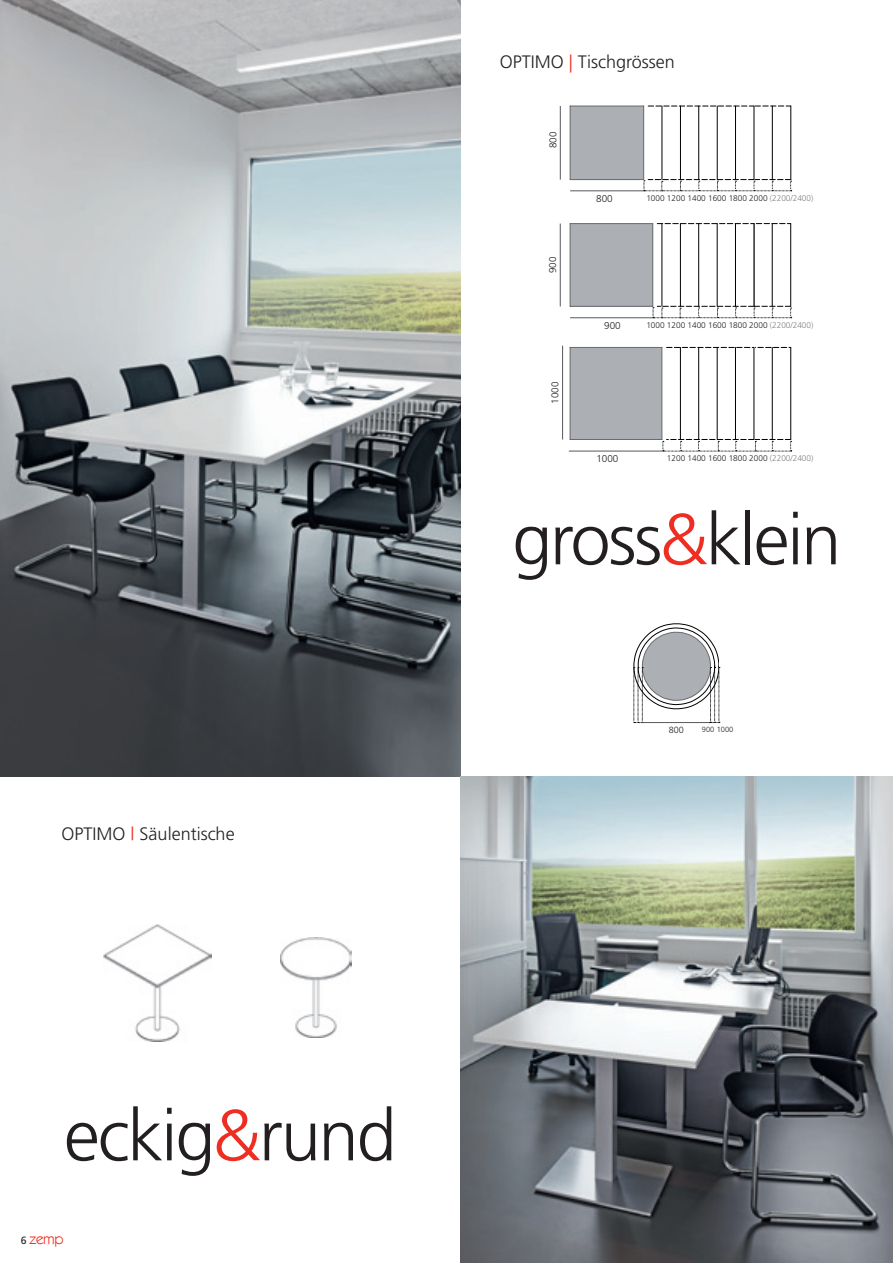
<style>
.page{position:relative;width:893px;height:1263px;background:#fff}
.page>*{position:absolute;margin:0;border:0;box-sizing:border-box;transform-origin:0 0}
.t1{font:300 72px "Frutiger LT Std";letter-spacing:-.03em;color:#231f20}
.t2{font:300 18px "Frutiger LT Std";color:#231f20}
.t3{font:300 18px "Frutiger";color:#231f20}
.t4{font:15px "Itc Kabel LT";color:#ee2e22}
.t5{font:300 9.9px "Frutiger LT Std";color:#231f20}
.t6{font:300 9px "Frutiger LT Std";color:#231f20}
.t7{font:300 8.25px "Frutiger LT Std";color:#231f20}
.t8{font:300 7.5px "Frutiger LT Std";color:#231f20}
.s1{color:#ee2e22}
.s2{font-family:"Frutiger";font-size:10.5px;color:#231f20}
.s3{color:#808285}
</style>
<div class="page">
<img style="left:0;top:0;width:460px;height:776px">
<img style="left:460px;top:776px;width:433px;height:487px">
<img style="left:281px;top:937px;width:70px;height:101px">
<img style="left:103px;top:924px;width:108px;height:118px">
<hr style="left:560px;top:106px;width:1px;height:74px;background:#57585a">
<hr style="left:790px;top:106px;width:1px;height:74px;background:#000">
<hr style="left:756px;top:106px;width:1px;height:74px;background:#000">
<hr style="left:772px;top:106px;width:1px;height:74px;background:#000">
<hr style="left:570px;top:191px;width:74px;height:1px;background:#57585a">
<div style="left:570px;top:106px;width:74px;height:74px;background:#acafb3"></div>
<hr style="left:643px;top:106px;width:1px;height:74px;background:#696b6e">
<hr style="left:570px;top:106px;width:74px;height:1px;background:#696b6e">
<hr style="left:570px;top:106px;width:1px;height:74px;background:#696b6e">
<hr style="left:570px;top:179px;width:74px;height:1px;background:#696b6e">
<hr style="left:570px;top:336px;width:92px;height:1px;background:#696b6e">
<hr style="left:570px;top:216px;width:83px;height:1px;background:#696b6e">
<svg style="left:648px;top:106px;width:143px;height:1px"></svg>
<hr style="left:754px;top:106px;width:1px;height:74px;background:#000">
<hr style="left:662px;top:106px;width:1px;height:74px;background:#000">
<hr style="left:680px;top:106px;width:1px;height:74px;background:#000">
<hr style="left:698px;top:106px;width:1px;height:74px;background:#000">
<hr style="left:717px;top:106px;width:1px;height:74px;background:#000">
<hr style="left:735px;top:106px;width:1px;height:74px;background:#000">
<svg style="left:644px;top:179px;width:148px;height:13px"></svg>
<hr style="left:790px;top:224px;width:1px;height:82px;background:#000">
<hr style="left:772px;top:224px;width:1px;height:82px;background:#000">
<hr style="left:560px;top:224px;width:1px;height:82px;background:#57585a">
<hr style="left:570px;top:317px;width:83px;height:1px;background:#57585a">
<div style="left:570px;top:224px;width:83px;height:82px;background:#acafb3"></div>
<div style="left:570px;top:224px;width:83px;height:82px;border:1px solid #acafb3"></div>
<hr style="left:570px;top:343px;width:92px;height:1px;background:#696b6e">
<hr style="left:652px;top:224px;width:1px;height:82px;background:#696b6e">
<hr style="left:570px;top:223px;width:83px;height:1px;background:#696b6e">
<hr style="left:570px;top:224px;width:1px;height:82px;background:#696b6e">
<hr style="left:570px;top:306px;width:83px;height:1px;background:#696b6e">
<svg style="left:657px;top:223px;width:134px;height:1px"></svg>
<hr style="left:754px;top:224px;width:1px;height:82px;background:#000">
<hr style="left:735px;top:224px;width:1px;height:82px;background:#000">
<hr style="left:717px;top:224px;width:1px;height:82px;background:#000">
<hr style="left:698px;top:224px;width:1px;height:82px;background:#000">
<hr style="left:680px;top:224px;width:1px;height:82px;background:#000">
<hr style="left:662px;top:224px;width:1px;height:82px;background:#000">
<svg style="left:653px;top:306px;width:139px;height:12px"></svg>
<hr style="left:790px;top:347px;width:1px;height:92px;background:#000">
<hr style="left:772px;top:347px;width:1px;height:92px;background:#000">
<hr style="left:756px;top:347px;width:1px;height:92px;background:#000">
<hr style="left:569px;top:451px;width:94px;height:1px;background:#57585a">
<hr style="left:562px;top:346px;width:1px;height:93px;background:#57585a">
<div style="left:570px;top:348px;width:92px;height:91px;background:#acafb3"></div>
<div style="left:570px;top:348px;width:92px;height:91px;border:1px solid #acafb3"></div>
<hr style="left:662px;top:347px;width:1px;height:92px;background:#696b6e">
<hr style="left:570px;top:347px;width:92px;height:1px;background:#696b6e">
<hr style="left:570px;top:347px;width:1px;height:92px;background:#696b6e">
<hr style="left:570px;top:439px;width:92px;height:1px;background:#696b6e">
<hr style="left:570px;top:344px;width:83px;height:1px;background:#696b6e">
<svg style="left:662px;top:346px;width:129px;height:2px"></svg>
<hr style="left:754px;top:347px;width:1px;height:92px;background:#000">
<hr style="left:735px;top:347px;width:1px;height:92px;background:#000">
<hr style="left:717px;top:347px;width:1px;height:92px;background:#000">
<hr style="left:698px;top:347px;width:1px;height:92px;background:#000">
<hr style="left:680px;top:347px;width:1px;height:92px;background:#000">
<svg style="left:663px;top:439px;width:129px;height:13px"></svg>
<svg style="left:633px;top:623px;width:87px;height:100px"></svg>
<h2 class="t3" style="left:62px;top:823px;width:174px">OPTIMO <span class="s1">|</span> Säulentische</h2>
<h1 class="t1" style="left:64px;top:1095px;width:334px">eckig<span class="s1">&amp;</span>rund</h1>
<h3 class="t4" style="left:21px;top:1230px;width:44px"><span class="s2">6</span> zemp</h3>
<h2 class="t2" style="left:500px;top:52px;width:177px">OPTIMO <span class="s1">|</span> Tischgrössen</h2>
<p class="t5" style="left:547px;top:148px;width:18px;rotate:-90deg">800</p>
<p class="t5" style="left:547px;top:273px;width:18px;rotate:-90deg">900</p>
<p class="t5" style="left:550px;top:404px;width:24px;rotate:-90deg">1000</p>
<p class="t5" style="left:596px;top:193px;width:18px">800</p>
<p class="t7" style="left:646px;top:194px;width:169px">1000 1200 1400 1600 1800 2000 <span class="s3">(2200/2400)</span></p>
<p class="t5" style="left:604px;top:320px;width:18px">900</p>
<p class="t7" style="left:646px;top:321px;width:169px">1000 1200 1400 1600 1800 2000 <span class="s3">(2200/2400)</span></p>
<p class="t5" style="left:596px;top:453px;width:24px">1000</p>
<p class="t7" style="left:667px;top:454px;width:148px">1200 1400 1600 1800 2000 <span class="s3">(2200/2400)</span></p>
<h1 class="t1" style="left:512px;top:499px;width:331px">gross<span class="s1">&amp;</span>klein</h1>
<p class="t6" style="left:669px;top:724px;width:17px">800</p>
<p class="t8" style="left:702px;top:725px;width:33px">900 1000</p>
</div>
